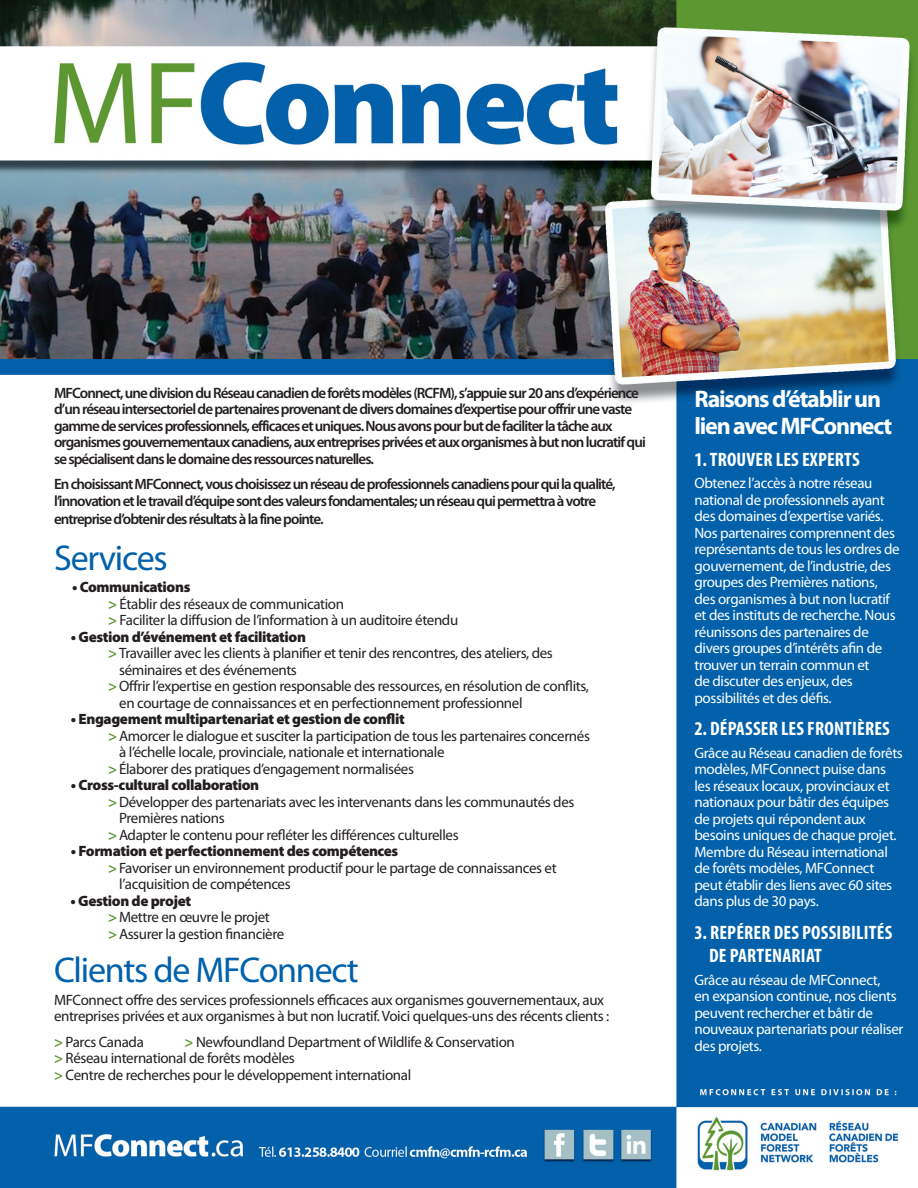
<style>
.page{position:relative;width:918px;height:1188px;background:#fff}
.page>*{position:absolute;margin:0;border:0;box-sizing:border-box;transform-origin:0 0}
.t1{font:36px "Myriad Pro";letter-spacing:-.035em;color:#0161ab}
.t2{font:700 24px/27px "Myriad Pro";letter-spacing:-.05em;color:#fff}
.t3{font:700 condensed 19.5px/23.4px "Myriad Pro";letter-spacing:.01em;color:#fff}
.t4{font:15px/16.5px "Myriad Pro";letter-spacing:-.025em;color:#231f20}
.t5{font:15px/16.5px "Myriad Pro";letter-spacing:-.025em;color:#fff}
.t6{font:600 15px/16.5px "Myriad Pro";letter-spacing:-.06em;color:#231f20}
.t7{font:900 15px "Myriad Pro";letter-spacing:-.025em;color:#231f20}
.s1{font-weight:900}
.s2{font-weight:700;font-stretch:condensed;color:#5b9631}
</style>
<div class="page">
<img style="left:0;top:0;width:918px;height:1188px">
<p class="t6" style="left:54px;top:384px;width:593px">MFConnect, une division du Réseau canadien de forêts modèles (RCFM), s’appuie sur 20 ans d’expérience d’un réseau intersectoriel de partenaires provenant de divers domaines d’expertise pour offrir une vaste gamme de services professionnels, efficaces et uniques. Nous avons pour but de faciliter la tâche aux organismes gouvernementaux canadiens, aux entreprises privées et aux organismes à but non lucratif qui se spécialisent dans le domaine des ressources naturelles.</p>
<p class="t6" style="left:54px;top:476px;width:563px">En choisissant MFConnect, vous choisissez un réseau de professionnels canadiens pour qui la qualité, l’innovation et le travail d’équipe sont des valeurs fondamentales; un réseau qui permettra à votre</p>
<p class="t6" style="left:54px;top:510px;width:271px">entreprise d’obtenir des résultats à la fine pointe.</p>
<h1 class="t1" style="left:54px;top:536px;width:115px">Services</h1>
<p class="t4" style="left:108px;top:579px;width:352px;text-indent:-36px"><span class="s1">• Communications<br></span><span class="s2">&gt;</span> Établir des réseaux de communication<br><span class="s2">&gt;</span> Faciliter la diffusion de l’information à un auditoire étendu</p>
<p class="t7" style="left:71px;top:628px;width:237px">• Gestion d’événement et facilitation</p>
<p class="t4" style="left:108px;top:645px;width:446px"><span class="s2">&gt;</span> Travailler avec les clients à planifier et tenir des rencontres, des ateliers, des</p>
<p class="t4" style="left:119px;top:661px;width:179px">séminaires et des événements</p>
<p class="t4" style="left:108px;top:678px;width:483px"><span class="s2">&gt;</span> Offrir l’expertise en gestion responsable des ressources, en résolution de conflits,</p>
<p class="t4" style="left:119px;top:694px;width:405px">en courtage de connaissances et en perfectionnement professionnel</p>
<p class="t7" style="left:71px;top:711px;width:336px">• Engagement multipartenariat et gestion de conflit</p>
<p class="t4" style="left:108px;top:727px;width:483px"><span class="s2">&gt;</span> Amorcer le dialogue et susciter la participation de tous les partenaires concernés</p>
<p class="t4" style="left:119px;top:744px;width:327px">à l’échelle locale, provinciale, nationale et internationale</p>
<p class="t4" style="left:108px;top:760px;width:308px"><span class="s2">&gt;</span> Élaborer des pratiques d’engagement normalisées</p>
<p class="t7" style="left:71px;top:777px;width:190px">• Cross-cultural collaboration</p>
<p class="t4" style="left:108px;top:793px;width:468px"><span class="s2">&gt;</span> Développer des partenariats avec les intervenants dans les communautés des</p>
<p class="t4" style="left:119px;top:810px;width:107px">Premières nations</p>
<p class="t4" style="left:108px;top:826px;width:352px"><span class="s2">&gt;</span> Adapter le contenu pour refléter les différences culturelles</p>
<p class="t7" style="left:71px;top:843px;width:329px">• Formation et perfectionnement des compétences</p>
<p class="t4" style="left:108px;top:859px;width:450px"><span class="s2">&gt;</span> Favoriser un environnement productif pour le partage de connaissances et</p>
<p class="t4" style="left:119px;top:876px;width:173px">l’acquisition de compétences</p>
<p class="t4" style="left:108px;top:892px;width:178px;text-indent:-37px"><span class="s1">• Gestion de projet<br></span><span class="s2">&gt;</span> Mettre en œuvre le projet<br><span class="s2">&gt;</span> Assurer la gestion financière</p>
<h1 class="t1" style="left:54px;top:948px;width:306px">Clients de MFConnect</h1>
<p class="t4" style="left:54px;top:991px;width:557px">MFConnect offre des services professionnels efficaces aux organismes gouvernementaux, aux entreprises privées et aux organismes à but non lucratif. Voici quelques-uns des récents clients :</p>
<p class="t4" style="left:54px;top:1033px;width:91px"><span class="s2">&gt;</span> Parcs Canada</p>
<p class="t4" style="left:54px;top:1033px;width:462px;text-indent:130px"><span class="s2">&gt;</span> Newfoundland Department of Wildlife &amp; Conservation <span class="s2">&gt;</span> Réseau international de forêts modèles<br><span class="s2">&gt;</span> Centre de recherches pour le développement international</p>
<h2 class="t2" style="left:694px;top:384px;width:199px">Raisons d’établir un lien avec MFConnect</h2>
<h3 class="t3" style="left:694px;top:447px;width:167px">1. TROUVER LES EXPERTS</h3>
<p class="t5" style="left:694px;top:475px;width:207px">Obtenez l’accès à notre réseau national de professionnels ayant des domaines d’expertise variés.<br>Nos partenaires comprennent des représentants de tous les ordres de gouvernement, de l’industrie, des groupes des Premières nations, des organismes à but non lucratif et des instituts de recherche. Nous réunissons des partenaires de divers groupes d’intérêts afin de trouver un terrain commun et<br>de discuter des enjeux, des possibilités et des défis.</p>
<h3 class="t3" style="left:694px;top:717px;width:197px">2. DÉPASSER LES FRONTIÈRES</h3>
<p class="t5" style="left:694px;top:744px;width:210px">Grâce au Réseau canadien de forêts modèles, MFConnect puise dans les réseaux locaux, provinciaux et nationaux pour bâtir des équipes de projets qui répondent aux besoins uniques de chaque projet.<br>Membre du Réseau international de forêts modèles, MFConnect peut établir des liens avec 60 sites dans plus de 30 pays.</p>
<h3 class="t3" style="left:709px;top:920px;width:185px;text-indent:-15px">3. REPÉRER DES POSSIBILITÉS<br>DE PARTENARIAT</h3>
<p class="t5" style="left:694px;top:971px;width:211px">Grâce au réseau de MFConnect,<br>en expansion continue, nos clients peuvent rechercher et bâtir de nouveaux partenariats pour réaliser des projets.</p>
</div>
